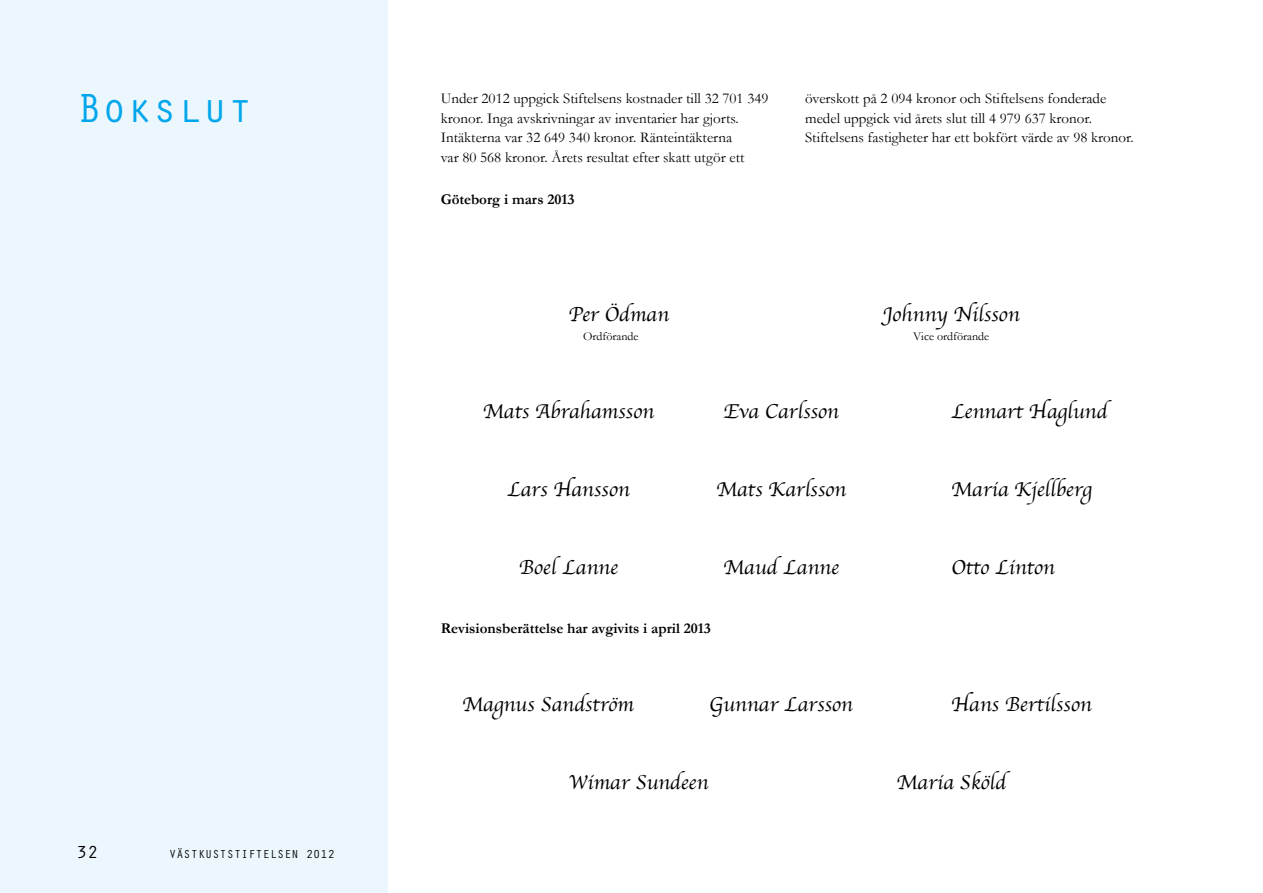
<style>
.page{position:relative;width:1263px;height:893px;background:#fff}
.page>*{position:absolute;margin:0;border:0;box-sizing:border-box;transform-origin:0 0}
.t1{font:42px "Orator Std";color:#00a6eb}
.t2{font:21px "Apple Chancery";color:#000}
.t3{font:18px "Orator Std";color:#000}
.t4{font:15px/19.5px "Garamond";color:#000}
.t5{font:700 15px "Garamond";color:#000}
.t6{font:12px "Orator Std";color:#000}
.t7{font:12px "Garamond";color:#000}
</style>
<div class="page">
<div style="left:0;top:0;width:388px;height:893px;background:#ebf7fd"></div>
<h1 class="t1" style="left:77px;top:78px;width:178px">Bokslut</h1>
<p class="t3" style="left:77px;top:839px;width:23px">32</p>
<p class="t6" style="left:169px;top:846px;width:167px">VÄSTKUSTSTIFTELSEN 2012</p>
<p class="t6" style="left:306px;top:846px;width:38px">5 ÅR</p>
<p class="t4" style="left:441px;top:89px;width:329px">Under 2012 uppgick Stiftelsens kostnader till 32 701 349 kronor. Inga avskrivningar av inventarier har gjorts.<br>Intäkterna var 32 649 340 kronor. Ränteintäkterna<br>var 80 568 kronor. Årets resultat efter skatt utgör ett</p>
<p class="t4" style="left:805px;top:89px;width:330px">överskott på 2 094 kronor och Stiftelsens fonderade medel uppgick vid årets slut till 4 979 637 kronor.<br>Stiftelsens fastigheter har ett bokfört värde av 98 kronor.</p>
<p class="t5" style="left:441px;top:190px;width:135px">Göteborg i mars 2013</p>
<h2 class="t2" style="left:568px;top:297px;width:102px">Per Ödman</h2>
<h2 class="t2" style="left:883px;top:297px;width:138px">Johnny Nilsson</h2>
<p class="t7" style="left:583px;top:329px;width:57px">Ordförande</p>
<p class="t7" style="left:913px;top:329px;width:77px">Vice ordförande</p>
<h2 class="t2" style="left:483px;top:395px;width:173px">Mats Abrahamsson</h2>
<h2 class="t2" style="left:723px;top:395px;width:117px">Eva Carlsson</h2>
<h2 class="t2" style="left:951px;top:395px;width:158px">Lennart Haglund</h2>
<h2 class="t2" style="left:507px;top:473px;width:124px">Lars Hansson</h2>
<h2 class="t2" style="left:716px;top:473px;width:132px">Mats Karlsson</h2>
<h2 class="t2" style="left:951px;top:473px;width:142px">Maria Kjellberg</h2>
<h2 class="t2" style="left:519px;top:551px;width:101px">Boel Lanne</h2>
<h2 class="t2" style="left:723px;top:551px;width:117px">Maud Lanne</h2>
<h2 class="t2" style="left:951px;top:551px;width:105px">Otto Linton</h2>
<p class="t5" style="left:441px;top:619px;width:271px">Revisionsberättelse har avgivits i april 2013</p>
<h2 class="t2" style="left:462px;top:687px;width:173px">Magnus Sandström</h2>
<h2 class="t2" style="left:709px;top:687px;width:145px">Gunnar Larsson</h2>
<h2 class="t2" style="left:951px;top:687px;width:142px">Hans Bertilsson</h2>
<h2 class="t2" style="left:568px;top:765px;width:141px">Wimar Sundeen</h2>
<h2 class="t2" style="left:896px;top:765px;width:111px">Maria Sköld</h2>
</div>
